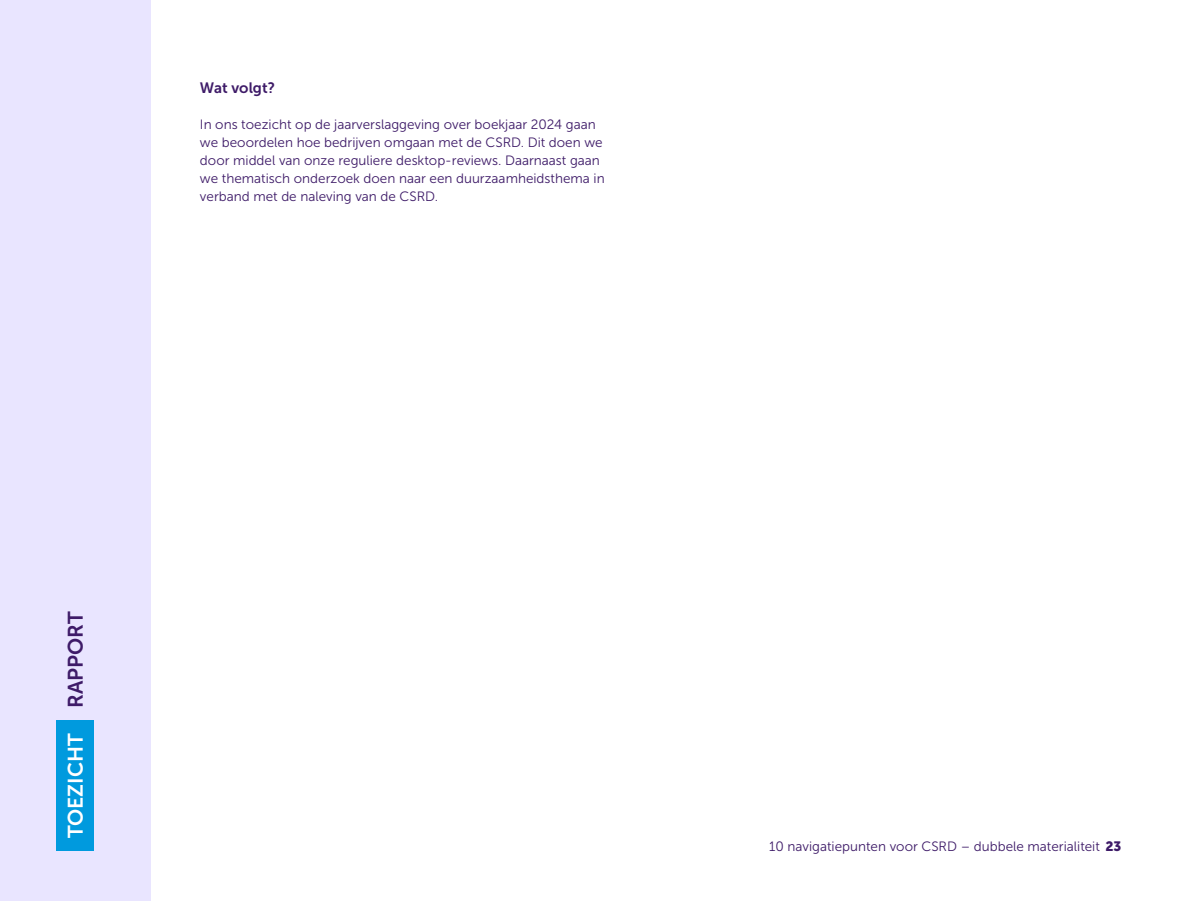
<style>
.page{position:relative;width:1200px;height:901px;background:#fff}
.page>*{position:absolute;margin:0;border:0;box-sizing:border-box;transform-origin:0 0}
.t1{font:21px "Museo Sans 700";color:#fff}
.H2_Subparagraafkop{font:15px "Museo Sans 700";color:#3e1b68}
.P_Platte_tekst{font:13.5px/18px "Museo Sans 300";color:#3e1b68}
.s1{color:#3e1b68}
.s2{font-family:"Museo Sans 900"}
</style>
<div class="page">
<div style="left:0;top:0;width:150px;height:900px;background:#e9e5ff"></div>
<div style="left:56px;top:720px;width:38px;height:130px;background:#009ade"></div>
<h2 class="H2_Subparagraafkop" style="left:200px;top:79px;width:76px">Wat volgt?</h2>
<p class="P_Platte_tekst" style="left:200px;top:115px;width:406px">In ons toezicht op de jaarverslaggeving over boekjaar 2024 gaan we beoordelen hoe bedrijven omgaan met de CSRD. Dit doen we door middel van onze reguliere desktop-reviews. Daarnaast gaan we thematisch onderzoek doen naar een duurzaamheidsthema in verband met de naleving van de CSRD.</p>
<h1 class="t1" style="left:64px;top:837px;width:228px;rotate:-90deg">TOEZICHT <span class="s1">RAPPORT</span></h1>
<p class="P_Platte_tekst" style="left:769px;top:836px;width:354px">10 navigatiepunten voor CSRD – dubbele materialiteit <span class="s2">23</span></p>
</div>
